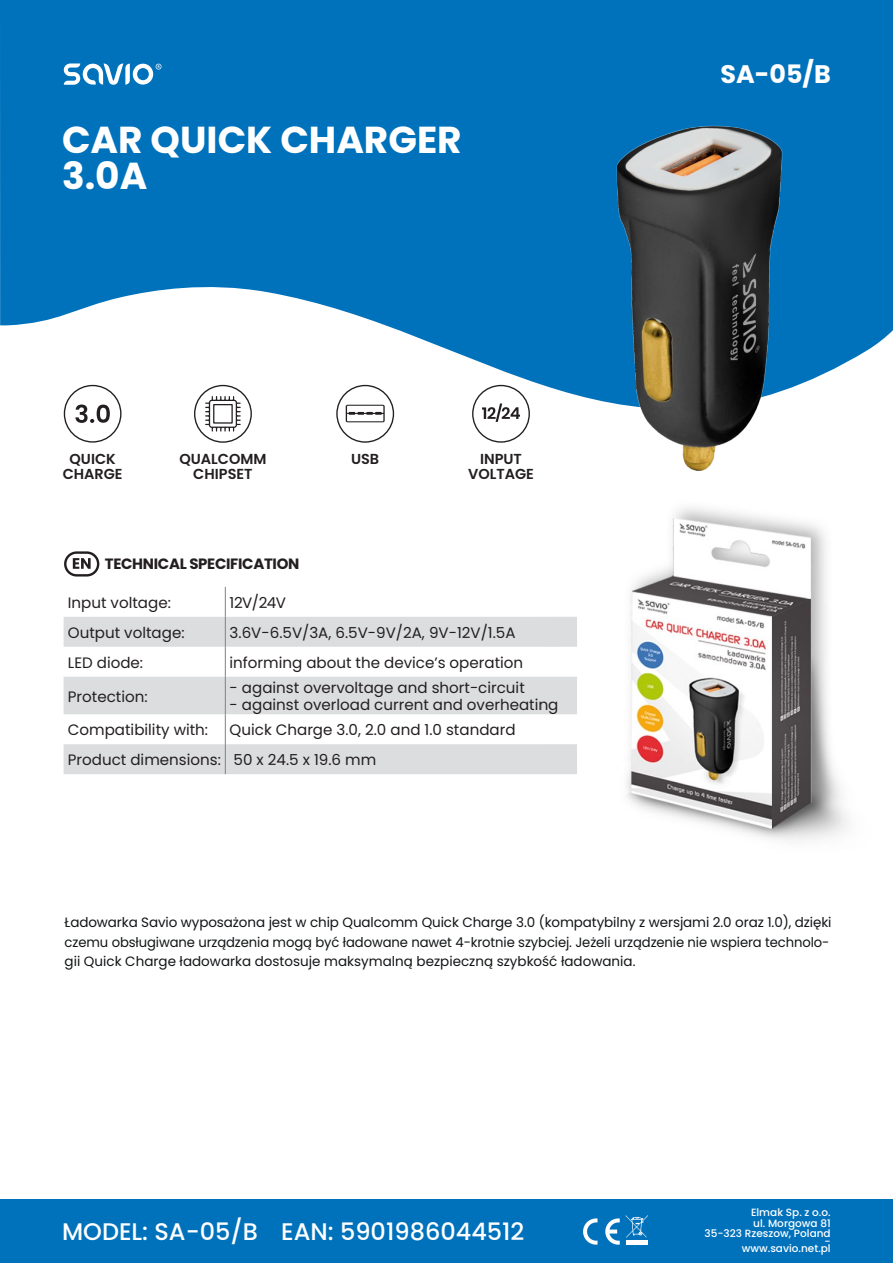
<style>
.page{position:relative;width:893px;height:1263px;background:#fff}
.page>*{position:absolute;margin:0;border:0;box-sizing:border-box;transform-origin:0 0}
.t1{font:700 37.5px/36.2px "Poppins";color:#fff}
.t2{font:700 25.35px "Poppins";color:#fff}
.t3{font:500 24px "Poppins";color:#fff}
.t4{font:15.15px/30px "Poppins";color:#231f20}
.t5{font:700 15px "Poppins";letter-spacing:-.02em;color:#231f20}
.t6{font:600 14.55px/14.5px "Poppins";color:#231f20;text-align:center}
.t7{font:600 14.4px/14.4px "Poppins";color:#231f20;text-align:center}
.t8{font:13.5px/19.5px "Poppins";letter-spacing:-.01em;color:#111416}
.t9{font:500 10.5px/10.5px "Poppins";color:#fff;text-align:right}
</style>
<div class="page">
<svg style="left:0;top:0;width:893px;height:443px;fill:#0072bc"></svg>
<svg style="left:64px;top:63px;width:97px;height:22px"></svg>
<div style="left:0;top:1199px;width:893px;height:64px;background:#0072bc"></div>
<svg style="left:605px;top:1218px;width:15px;height:27px"></svg>
<svg style="left:583px;top:1218px;width:14px;height:27px"></svg>
<svg style="left:626px;top:1215px;width:22px;height:22px"></svg>
<div style="left:626px;top:1240px;width:22px;height:5px;background:#fff"></div>
<svg style="left:73px;top:558px;width:18px;height:11px"></svg>
<div style="left:64px;top:551px;width:35px;height:25px;border:2px solid #231f20;border-radius:11px"></div>
<img style="left:576px;top:102px;width:270px;height:369px">
<div style="left:64px;top:385px;width:58px;height:58px;border:1px solid #231f20;border-radius:50%"></div>
<svg style="left:75px;top:404px;width:35px;height:19px"></svg>
<div style="left:336px;top:385px;width:58px;height:58px;border:1px solid #231f20;border-radius:50%"></div>
<svg style="left:346px;top:405px;width:39px;height:17px"></svg>
<div style="left:194px;top:385px;width:58px;height:58px;border:1px solid #231f20;border-radius:50%"></div>
<svg style="left:205px;top:396px;width:36px;height:36px"></svg>
<div style="left:472px;top:385px;width:58px;height:58px;border:1px solid #231f20;border-radius:50%"></div>
<svg style="left:482px;top:403px;width:38px;height:19px"></svg>
<svg style="left:64px;top:617px;width:477px;height:157px;fill:#dcdddf"></svg>
<hr style="left:225px;top:587px;width:1px;height:30px;background:#808285">
<hr style="left:225px;top:617px;width:1px;height:30px;background:#808285">
<hr style="left:225px;top:647px;width:1px;height:30px;background:#808285">
<hr style="left:225px;top:677px;width:1px;height:37px;background:#808285">
<hr style="left:225px;top:714px;width:1px;height:30px;background:#808285">
<hr style="left:225px;top:744px;width:1px;height:30px;background:#808285">
<img style="left:541px;top:507px;width:307px;height:334px">
<h1 class="t1" style="left:62px;top:122px;width:401px">CAR QUICK CHARGER<br>3.0A</h1>
<p class="t7" style="left:63px;top:452px;width:61px">QUICK<br>CHARGE</p>
<p class="t6" style="left:179px;top:452px;width:89px">QUALCOMM</p>
<p class="t7" style="left:351px;top:452px;width:30px">USB</p>
<p class="t6" style="left:193px;top:466px;width:61px">CHIPSET</p>
<p class="t5" style="left:105px;top:555px;width:196px">TECHNICAL SPECIFICATION</p>
<p class="t6" style="left:468px;top:452px;width:67px">INPUT<br>VOLTAGE</p>
<p class="t4" style="left:68px;top:588px;width:105px">Input voltage:</p>
<p class="t4" style="left:230px;top:588px;width:58px">12V/24V</p>
<p class="t4" style="left:68px;top:618px;width:118px">Output voltage:</p>
<p class="t4" style="left:230px;top:618px;width:287px">3.6V-6.5V/3A, 6.5V-9V/2A, 9V-12V/1.5A</p>
<p class="t4" style="left:68px;top:648px;width:77px">LED diode:</p>
<p class="t4" style="left:230px;top:648px;width:295px">informing about the device’s operation</p>
<p class="t4" style="left:68px;top:681px;width:81px">Protection:</p>
<p class="t4" style="left:230px;top:673px;width:297px">- against overvoltage and short-circuit</p>
<p class="t4" style="left:230px;top:690px;width:330px">- against overload current and overheating</p>
<p class="t4" style="left:68px;top:715px;width:142px">Compatibility with:</p>
<p class="t4" style="left:68px;top:715px;width:449px;text-indent:162px">Quick Charge 3.0, 2.0 and 1.0 standard<br>Product dimensions: 50 x 24.5 x 19.6 mm</p>
<h2 class="t2" style="left:720px;top:59px;width:112px">SA-05/B</h2>
<p class="t8" style="left:65px;top:913px;width:768px">Ładowarka Savio wyposażona jest w chip Qualcomm Quick Charge 3.0 (kompatybilny z wersjami 2.0 oraz 1.0), dzięki czemu obsługiwane urządzenia mogą być ładowane nawet 4-krotnie szybciej. Jeżeli urządzenie nie wspiera technolo&shy;gii Quick Charge ładowarka dostosuje maksymalną bezpieczną szybkość ładowania.</p>
<h3 class="t3" style="left:62px;top:1218px;width:464px">MODEL: SA-05/B EAN: 5901986044512</h3>
<p class="t9" style="left:704px;top:1207px;width:128px">Elmak Sp. z o.o.<br>ul. Morgowa 81<br>35-323 Rzeszow, Poland</p>
<p class="t9" style="left:742px;top:1237px;width:90px;line-height:7.5px">- www.savio.net.pl</p>
</div>
